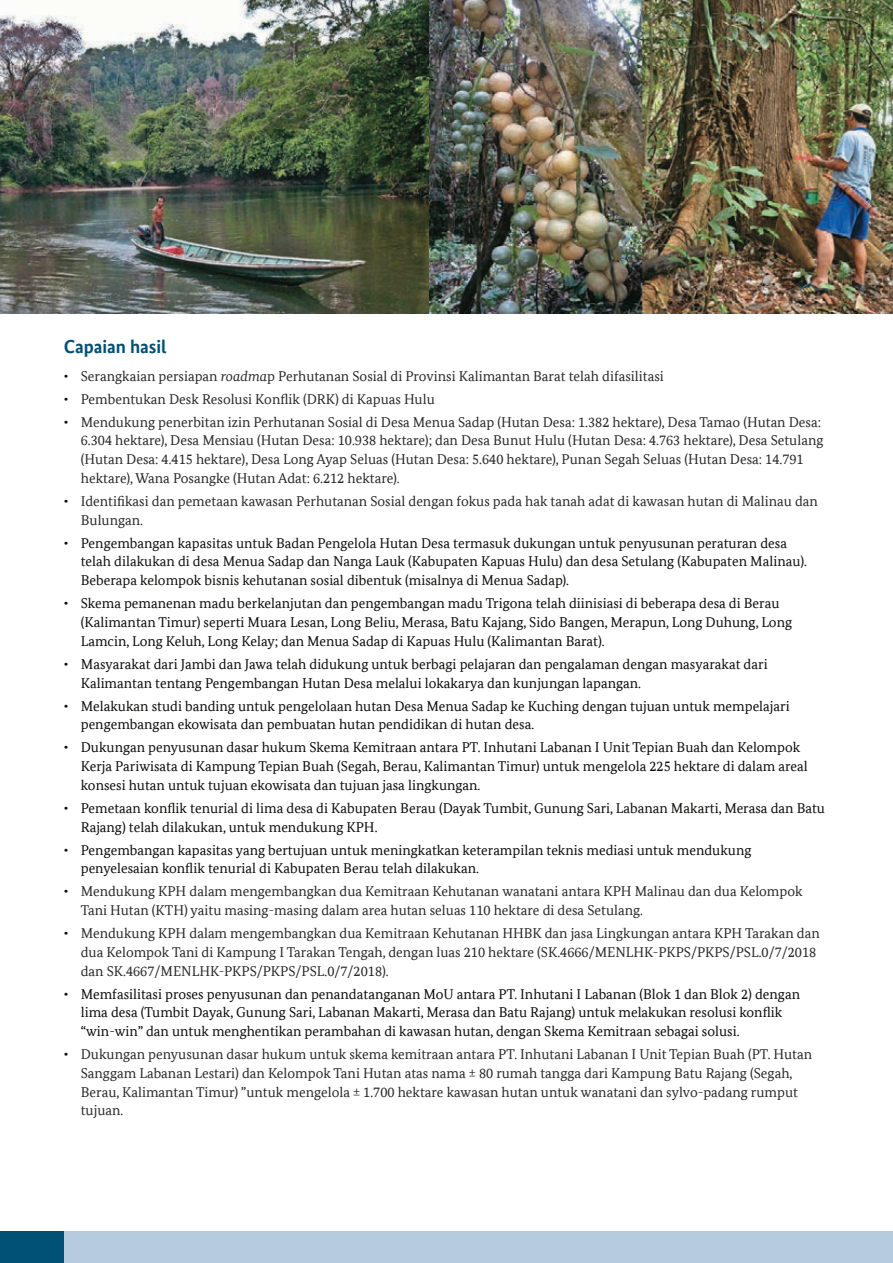
<style>
.page{position:relative;width:893px;height:1263px;background:#fff}
.page>*{position:absolute;margin:0;border:0;box-sizing:border-box;transform-origin:0 0}
.Paragraph_Style_1{font:700 18.75px "Bundes Sans Office";color:#015076}
.List_Paragraph{font:14.25px/18.8px "Bundes Serif Office";color:#0a0b08}
.List_Paragraph-2{font:14.25px/18.8px "Bundes Serif Office";color:#262826}
.List_Paragraph-3{font:14.25px/18.8px "Bundes Serif Office";color:#0c0e0a}
.s1{color:#0c0e0a}
.s2{font-style:italic}
</style>
<div class="page">
<div style="left:0;top:1231px;width:893px;height:32px;background:#b7cbdf"></div>
<img style="left:0;top:0;width:429px;height:314px">
<img style="left:429px;top:0;width:464px;height:314px">
<div style="left:0;top:1231px;width:64px;height:32px;background:#015076"></div>
<p class="Paragraph_Style_1" style="left:64px;top:336px;width:104px">Capaian hasil</p>
<p class="List_Paragraph-2" style="left:64px;top:366px;width:601px"><span class="s1">•</span> Serangkaian persiapan <span class="s2">roadma</span>p Perhutanan Sosial di Provinsi Kalimantan Barat telah difasilitasi</p>
<p class="List_Paragraph-2" style="left:64px;top:389px;width:373px"><span class="s1">•</span> Pembentukan Desk Resolusi Konflik (DRK) di Kapuas Hulu</p>
<p class="List_Paragraph-2" style="left:81px;top:412px;width:744px;text-indent:-17px"><span class="s1">•</span> Mendukung penerbitan izin Perhutanan Sosial di Desa Menua Sadap (Hutan Desa: 1.382 hektare), Desa Tamao (Hutan Desa:<br>6.304 hektare), Desa Mensiau (Hutan Desa: 10.938 hektare); dan Desa Bunut Hulu (Hutan Desa: 4.763 hektare), Desa Setulang (Hutan Desa: 4.415 hektare), Desa Long Ayap Seluas (Hutan Desa: 5.640 hektare), Punan Segah Seluas (Hutan Desa: 14.791 hektare), Wana Posangke (Hutan Adat: 6.212 hektare).</p>
<p class="List_Paragraph-2" style="left:81px;top:492px;width:739px;text-indent:-17px"><span class="s1">•</span> Identifikasi dan pemetaan kawasan Perhutanan Sosial dengan fokus pada hak tanah adat di kawasan hutan di Malinau dan<br>Bulungan.</p>
<p class="List_Paragraph-3" style="left:81px;top:533px;width:728px;text-indent:-17px">• Pengembangan kapasitas untuk Badan Pengelola Hutan Desa termasuk dukungan untuk penyusunan peraturan desa telah dilakukan di desa Menua Sadap dan Nanga Lauk (Kabupaten Kapuas Hulu) dan desa Setulang (Kabupaten Malinau).<br>Beberapa kelompok bisnis kehutanan sosial dibentuk (misalnya di Menua Sadap).</p>
<p class="List_Paragraph" style="left:81px;top:594px;width:713px;text-indent:-17px"><span class="s1">•</span> Skema pemanenan madu berkelanjutan dan pengembangan madu Trigona telah diinisiasi di beberapa desa di Berau (Kalimantan Timur) seperti Muara Lesan, Long Beliu, Merasa, Batu Kajang, Sido Bangen, Merapun, Long Duhung, Long<br>Lamcin, Long Keluh, Long Kelay; dan Menua Sadap di Kapuas Hulu (Kalimantan Barat).</p>
<p class="List_Paragraph" style="left:81px;top:654px;width:688px;text-indent:-17px"><span class="s1">•</span> Masyarakat dari Jambi dan Jawa telah didukung untuk berbagi pelajaran dan pengalaman dengan masyarakat dari<br>Kalimantan tentang Pengembangan Hutan Desa melalui lokakarya dan kunjungan lapangan.</p>
<p class="List_Paragraph" style="left:81px;top:696px;width:710px;text-indent:-17px"><span class="s1">•</span> Melakukan studi banding untuk pengelolaan hutan Desa Menua Sadap ke Kuching dengan tujuan untuk mempelajari pengembangan ekowisata dan pembuatan hutan pendidikan di hutan desa.</p>
<p class="List_Paragraph" style="left:81px;top:738px;width:728px;text-indent:-17px"><span class="s1">•</span> Dukungan penyusunan dasar hukum Skema Kemitraan antara PT. Inhutani Labanan I Unit Tepian Buah dan Kelompok<br>Kerja Pariwisata di Kampung Tepian Buah (Segah, Berau, Kalimantan Timur) untuk mengelola 225 hektare di dalam areal konsesi hutan untuk tujuan ekowisata dan tujuan jasa lingkungan.</p>
<p class="List_Paragraph" style="left:81px;top:798px;width:746px;text-indent:-17px"><span class="s1">•</span> Pemetaan konflik tenurial di lima desa di Kabupaten Berau (Dayak Tumbit, Gunung Sari, Labanan Makarti, Merasa dan Batu<br>Rajang) telah dilakukan, untuk mendukung KPH.</p>
<p class="List_Paragraph" style="left:81px;top:840px;width:672px;text-indent:-17px"><span class="s1">•</span> Pengembangan kapasitas yang bertujuan untuk meningkatkan keterampilan teknis mediasi untuk mendukung penyelesaian konflik tenurial di Kabupaten Berau telah dilakukan.</p>
<p class="List_Paragraph-2" style="left:81px;top:882px;width:723px;text-indent:-17px"><span class="s1">•</span> Mendukung KPH dalam mengembangkan dua Kemitraan Kehutanan wanatani antara KPH Malinau dan dua Kelompok<br>Tani Hutan (KTH) yaitu masing-masing dalam area hutan seluas 110 hektare di desa Setulang.</p>
<p class="List_Paragraph-2" style="left:81px;top:924px;width:740px;text-indent:-17px"><span class="s1">•</span> Mendukung KPH dalam mengembangkan dua Kemitraan Kehutanan HHBK dan jasa Lingkungan antara KPH Tarakan dan dua Kelompok Tani di Kampung I Tarakan Tengah, dengan luas 210 hektare (SK.4666/MENLHK-PKPS/PKPS/PSL.0/7/2018 dan SK.4667/MENLHK-PKPS/PKPS/PSL.0/7/2018).</p>
<p class="List_Paragraph" style="left:81px;top:984px;width:721px;text-indent:-17px"><span class="s1">•</span> Memfasilitasi proses penyusunan dan penandatanganan MoU antara PT. Inhutani I Labanan (Blok 1 dan Blok 2) dengan lima desa (Tumbit Dayak, Gunung Sari, Labanan Makarti, Merasa dan Batu Rajang) untuk melakukan resolusi konflik “win-win” dan untuk menghentikan perambahan di kawasan hutan, dengan Skema Kemitraan sebagai solusi.</p>
<p class="List_Paragraph-2" style="left:81px;top:1045px;width:733px;text-indent:-17px"><span class="s1">•</span> Dukungan penyusunan dasar hukum untuk skema kemitraan antara PT. Inhutani Labanan I Unit Tepian Buah (PT. Hutan Sanggam Labanan Lestari) dan Kelompok Tani Hutan atas nama ± 80 rumah tangga dari Kampung Batu Rajang (Segah, Berau, Kalimantan Timur) ”untuk mengelola ± 1.700 hektare kawasan hutan untuk wanatani dan sylvo-padang rumput tujuan.</p>
</div>
